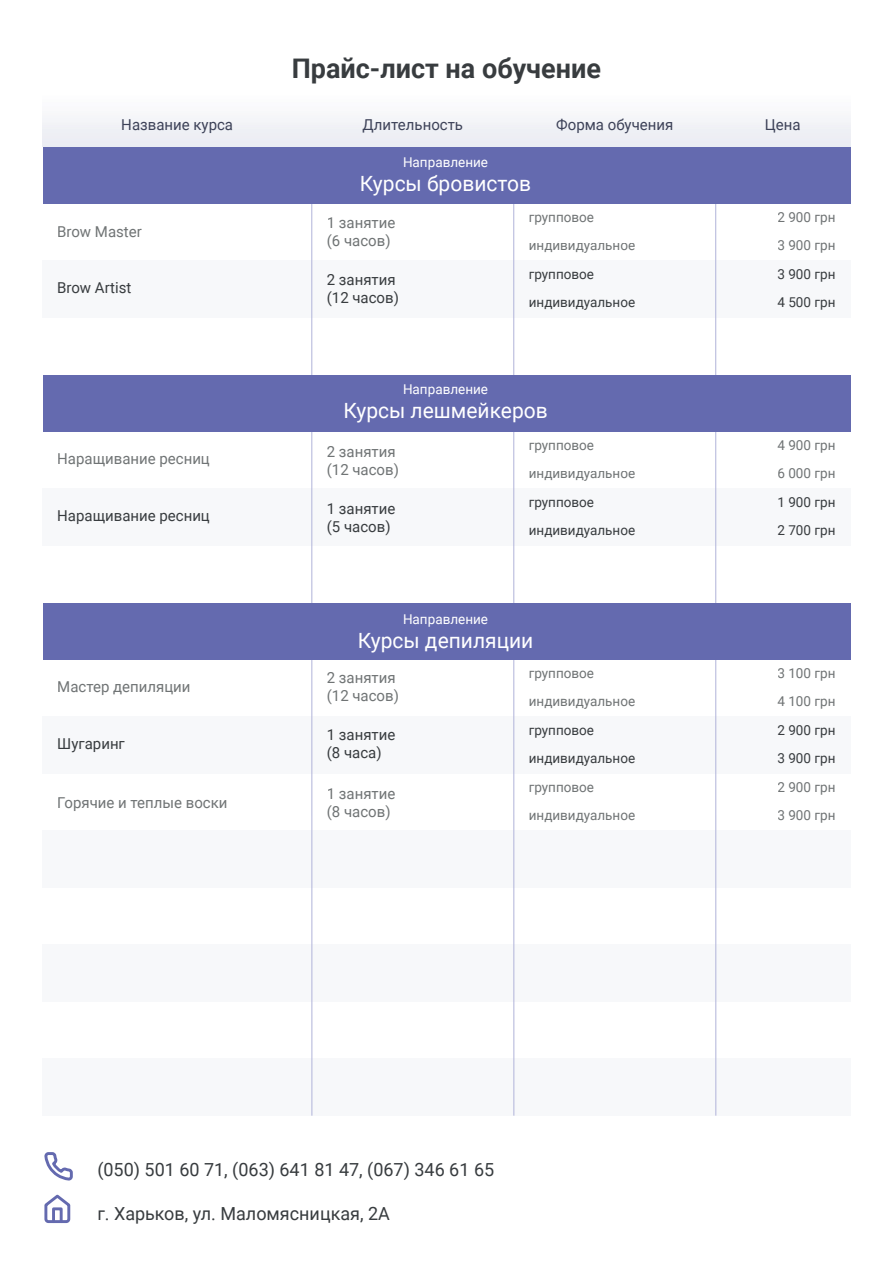
<style>
.page{position:relative;width:893px;height:1263px;background:#fff}
.page>*{position:absolute;margin:0;border:0;box-sizing:border-box;transform-origin:0 0}
.t1{font:700 27px "Roboto";color:#383c3f}
.t2{font:21px "Roboto";color:#fff}
.t3{font:18px "Roboto";color:#383c3f}
.t4{font:15px/18px "Roboto";color:#707475}
.t5{font:15px/18px "Roboto";color:#383c3f}
.t6{font:15px "Roboto";color:#3d4258}
.t7{font:13.5px/28.5px "Roboto";color:#707475}
.t8{font:13.5px/28.5px "Roboto";color:#383c3f}
.t9{font:13.5px "Roboto";color:#fff}
</style>
<div class="page">
<img style="left:311px;top:831px;width:406px;height:57px">
<img style="left:311px;top:717px;width:406px;height:57px">
<img style="left:311px;top:261px;width:406px;height:57px">
<svg style="left:44px;top:1152px;width:29px;height:29px"></svg>
<svg style="left:44px;top:1194px;width:27px;height:30px"></svg>
<div style="left:52px;top:1207px;width:11px;height:16px;border:3px solid #646aaf"></div>
<img style="left:311px;top:1059px;width:406px;height:57px">
<img style="left:311px;top:489px;width:406px;height:57px">
<img style="left:311px;top:945px;width:406px;height:57px">
<div style="left:43px;top:147px;width:807px;height:57px;background:#646aaf"></div>
<div style="left:43px;top:375px;width:807px;height:57px;background:#646aaf"></div>
<div style="left:43px;top:603px;width:807px;height:57px;background:#646aaf"></div>
<h1 class="t1" style="left:292px;top:50px;width:311px">Прайс-лист на обучение</h1>
<p class="t6" style="left:121px;top:114px;width:113px">Название курса</p>
<p class="t6" style="left:363px;top:114px;width:102px">Длительность</p>
<p class="t6" style="left:556px;top:114px;width:119px">Форма обучения</p>
<p class="t6" style="left:765px;top:114px;width:37px">Цена</p>
<p class="t9" style="left:403px;top:153px;width:87px">Направление</p>
<h2 class="t2" style="left:360px;top:169px;width:173px">Курсы бровистов</h2>
<p class="t4" style="left:57px;top:222px;width:86px">Brow Master</p>
<p class="t4" style="left:327px;top:213px;width:70px">1 занятие (6 часов)</p>
<p class="t7" style="left:529px;top:202px;width:108px">групповое индивидуальное</p>
<p class="t8" style="left:529px;top:259px;width:108px">групповое индивидуальное</p>
<p class="t5" style="left:57px;top:278px;width:76px">Brow Artist</p>
<p class="t5" style="left:327px;top:270px;width:74px">2 занятия (12 часов)</p>
<p class="t9" style="left:403px;top:380px;width:87px">Направление</p>
<h2 class="t2" style="left:343px;top:396px;width:206px">Курсы лешмейкеров</h2>
<p class="t4" style="left:57px;top:449px;width:154px">Наращивание ресниц</p>
<p class="t4" style="left:327px;top:442px;width:74px">2 занятия (12 часов)</p>
<p class="t7" style="left:529px;top:430px;width:108px">групповое индивидуальное</p>
<p class="t7" style="left:777px;top:202px;width:60px">2 900 грн<br>3 900 грн</p>
<p class="t8" style="left:777px;top:259px;width:60px">3 900 грн<br>4 500 грн</p>
<p class="t7" style="left:777px;top:430px;width:60px">4 900 грн<br>6 000 грн</p>
<p class="t5" style="left:57px;top:506px;width:154px">Наращивание ресниц</p>
<p class="t5" style="left:327px;top:499px;width:70px">1 занятие (5 часов)</p>
<p class="t8" style="left:529px;top:487px;width:108px">групповое индивидуальное</p>
<p class="t8" style="left:777px;top:487px;width:60px">1 900 грн<br>2 700 грн</p>
<p class="t9" style="left:403px;top:609px;width:87px">Направление</p>
<h2 class="t2" style="left:358px;top:626px;width:177px">Курсы депиляции</h2>
<p class="t4" style="left:57px;top:678px;width:135px">Мастер депиляции</p>
<p class="t4" style="left:327px;top:669px;width:74px">2 занятия (12 часов)</p>
<p class="t5" style="left:57px;top:735px;width:69px">Шугаринг</p>
<p class="t5" style="left:327px;top:726px;width:70px">1 занятие (8 часа)</p>
<p class="t4" style="left:57px;top:793px;width:172px">Горячие и теплые воски</p>
<p class="t4" style="left:327px;top:784px;width:70px">1 занятие (8 часов)</p>
<p class="t7" style="left:529px;top:658px;width:108px">групповое индивидуальное</p>
<p class="t7" style="left:777px;top:658px;width:60px">3 100 грн<br>4 100 грн</p>
<p class="t8" style="left:529px;top:715px;width:108px">групповое индивидуальное</p>
<p class="t7" style="left:529px;top:772px;width:108px">групповое индивидуальное</p>
<p class="t8" style="left:777px;top:715px;width:60px">2 900 грн<br>3 900 грн</p>
<p class="t7" style="left:777px;top:772px;width:60px">2 900 грн<br>3 900 грн</p>
<h3 class="t3" style="left:97px;top:1157px;width:398px">(050) 501 60 71, (063) 641 81 47, (067) 346 61 65</h3>
<h3 class="t3" style="left:97px;top:1201px;width:294px">г. Харьков, ул. Маломясницкая, 2А</h3>
</div>
